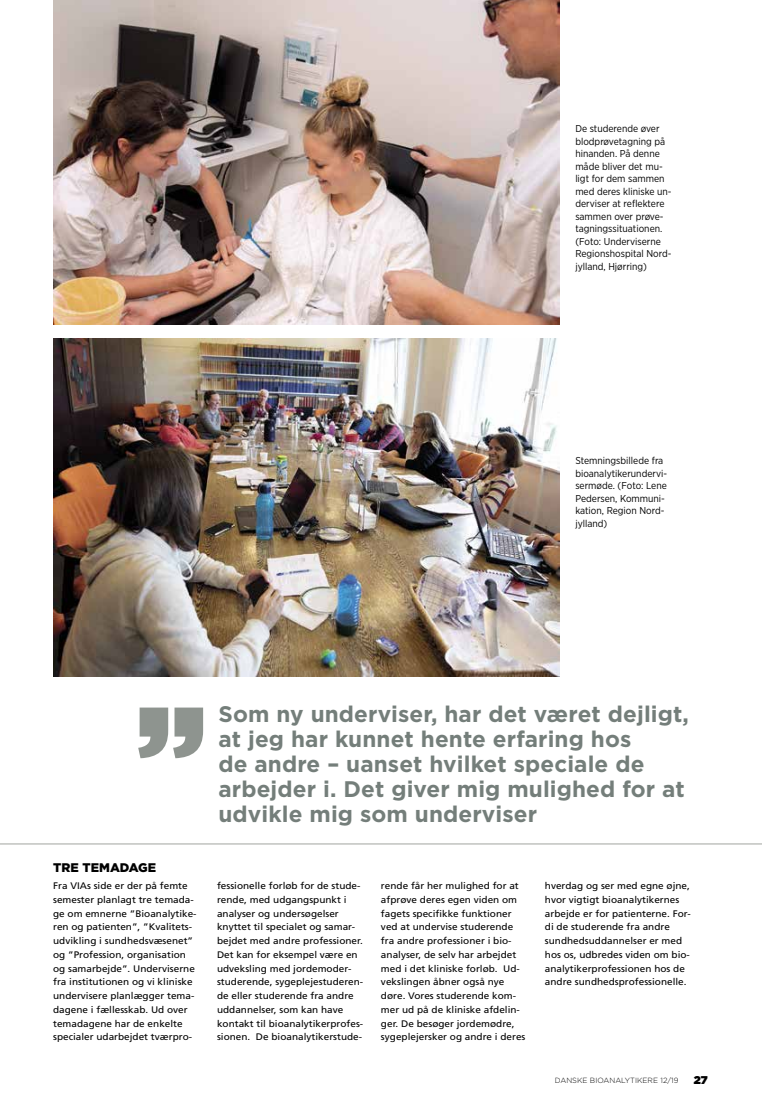
<style>
.page{position:relative;width:762px;height:1117px;background:#fff}
.page>*{position:absolute;margin:0;border:0;box-sizing:border-box;transform-origin:0 0}
.t1{font:700 22.5px/25px "Gotham";letter-spacing:.005em;color:#747e7a}
.t2{font:900 12.5px "Gotham";color:#000}
.t3{font:900 11.25px "Gotham";color:#000}
.t4{font:10px/12.5px "Gotham Narrow";color:#000}
.t5{font:9.5px/13.8px "Frutiger";color:#000;scale:1.05 1}
.t6{font:300 7.5px "Gotham";color:#000}
</style>
<div class="page">
<img style="left:53px;top:338px;width:506px;height:338px">
<img style="left:53px;top:0;width:506px;height:324px">
<hr style="left:0;top:843px;width:762px;height:1px;background:#a1a49f">
<svg style="left:138px;top:707px;width:65px;height:51px"></svg>
<p class="t4" style="left:575px;top:122px;width:98px">De studerende øver blodprøvetagning på hinanden. På denne måde bliver det mu&shy;ligt for dem sammen med deres kliniske un&shy;derviser at reflektere sammen over prøve&shy;tagningssituationen. (Foto: Underviserne<br>Regionshospital Nord&shy;jylland, Hjørring)</p>
<p class="t4" style="left:575px;top:454px;width:93px">Stemningsbillede fra bioanalytikerundervi&shy;sermøde. (Foto: Lene<br>Pedersen, Kommuni&shy;kation, Region Nord&shy;jylland)</p>
<h1 class="t1" style="left:218px;top:700px;width:472px">Som ny underviser, har det været dejligt, at jeg har kunnet hente erfaring hos<br>de andre – uanset hvilket speciale de arbejder i. Det giver mig mulighed for at udvikle mig som underviser</h1>
<h2 class="t2" style="left:53px;top:858px;width:105px">TRE TEMADAGE</h2>
<p class="t5" style="left:53px;top:878px;width:138px">Fra VIAs side er der på femte semester planlagt tre temada&shy;ge om emnerne ”Bioanalytike&shy;ren og patienten”, ”Kvalitets&shy;udvikling i sundhedsvæsenet” og ”Profession, organisation og samarbejde”. Underviserne fra institutionen og vi kliniske undervisere planlægger tema&shy;dagene i fællesskab. Ud over temadagene har de enkelte specialer udarbejdet tværpro-</p>
<p class="t5" style="left:217px;top:878px;width:141px">fessionelle forløb for de stude&shy;rende, med udgangspunkt i analyser og undersøgelser knyttet til specialet og samar&shy;bejdet med andre professioner.<br>Det kan for eksempel være en udveksling med jordemoder&shy;studerende, sygeplejestuderen&shy;de eller studerende fra andre uddannelser, som kan have kontakt til bioanalytikerprofes&shy;sionen. De bioanalytikerstude-</p>
<p class="t5" style="left:381px;top:878px;width:139px">rende får her mulighed for at afprøve deres egen viden om fagets specifikke funktioner ved at undervise studerende fra andre professioner i bio&shy;analyser, de selv har arbejdet med i det kliniske forløb. Ud&shy;vekslingen åbner også nye døre. Vores studerende kom&shy;mer ud på de kliniske afdelin&shy;ger. De besøger jordemødre, sygeplejersker og andre i deres</p>
<p class="t5" style="left:545px;top:878px;width:141px">hverdag og ser med egne øjne, hvor vigtigt bioanalytikernes arbejde er for patienterne. For&shy;di de studerende fra andre sundhedsuddannelser er med hos os, udbredes viden om bio&shy;analytikerprofessionen hos de andre sundhedsprofessionelle.</p>
<p class="t6" style="left:555px;top:1075px;width:125px">DANSKE BIOANALYTIKERE 12/19</p>
<p class="t3" style="left:694px;top:1071px;width:15px">27</p>
</div>
